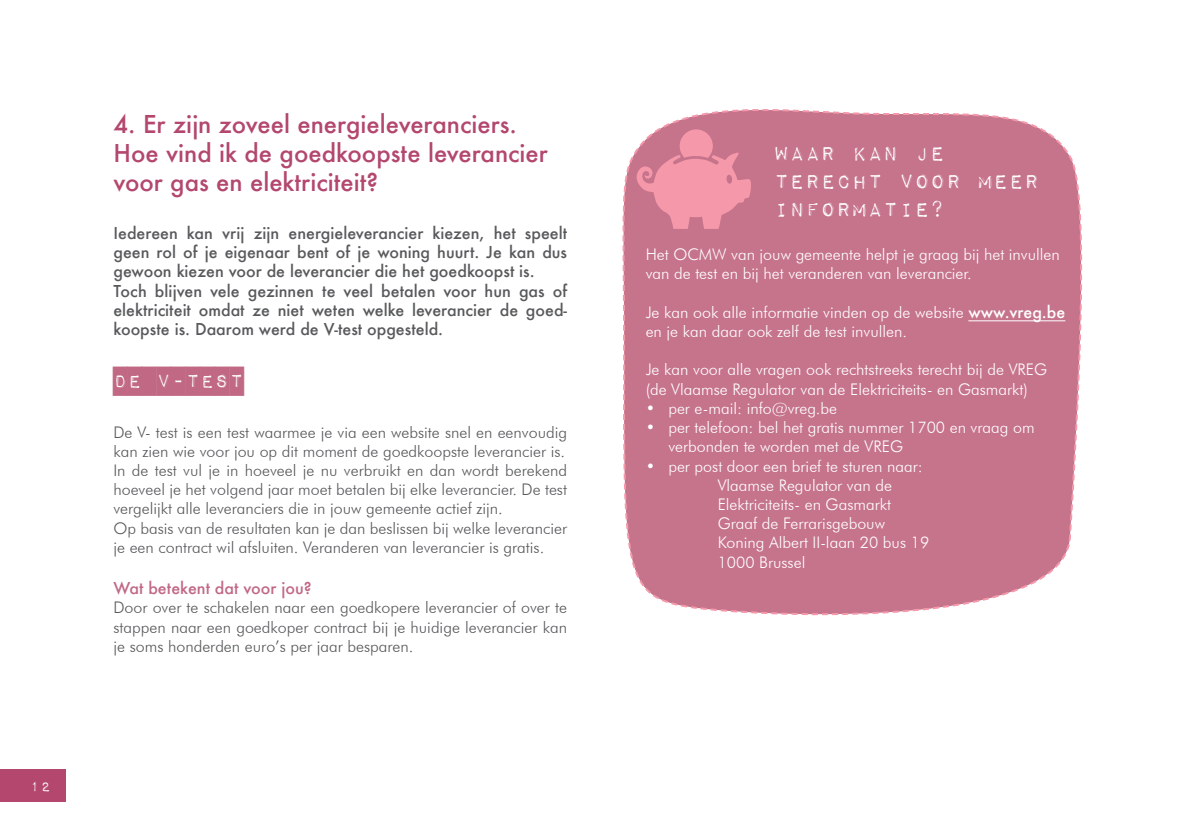
<style>
.page{position:relative;width:1191px;height:840px;background:#fff}
.page>*{position:absolute;margin:0;border:0;box-sizing:border-box;transform-origin:0 0}
.t1{font:26px/28px "Impact Label Reversed";color:#fff}
.t2{font:500 24px/28.8px "Futura";color:#b3476d}
.t3{font:24px "Impact Label";color:#c16884}
.t4{font:18px "Impact Label Reversed";color:#fff}
.t5{font:300 16px/19.2px "Futura BT";color:#58595b}
.t6{font:300 16px/19.2px "Futura BT";color:#fff}
.t7{font:500 16px/19.2px "Futura";color:#58595b}
.t8{font:500 16px "Futura";color:#c16884}
.s1{font-family:"Futura";font-weight:500}
</style>
<div class="page">
<div style="left:0;top:768px;width:65px;height:32px;background:#b3476d"></div>
<svg style="left:721px;top:611px;width:194px;height:5px"></svg>
<svg style="left:1074px;top:164px;width:9px;height:323px"></svg>
<div style="left:623px;top:112px;width:451px;height:499px;background:#c6738c"></div>
<hr style="left:968px;top:320px;width:97px;height:1px;background:#fff">
<svg style="left:622px;top:109px;width:229px;height:275px;background:#cd7c93"></svg>
<p class="t4" style="left:29px;top:777px;width:24px">12</p>
<h2 class="t2" style="left:113px;top:110px;width:436px">4. Er zijn zoveel energieleveranciers.<br>Hoe vind ik de goedkoopste leverancier voor gas en elektriciteit?</h2>
<p class="t7" style="left:113px;top:223px;width:455px">Iedereen kan vrij zijn energieleverancier kiezen, het speelt geen rol of je eigenaar bent of je woning huurt. Je kan dus gewoon kiezen voor de leverancier die het goedkoopst is.<br>Toch blijven vele gezinnen te veel betalen voor hun gas of elektriciteit omdat ze niet weten welke leverancier de goed&shy;koopste is. Daarom werd de V-test opgesteld.</p>
<h2 class="t3" style="left:113px;top:366px;width:132px">DE V-TEST</h2>
<p class="t5" style="left:113px;top:422px;width:455px">De V- test is een test waarmee je via een website snel en eenvoudig kan zien wie voor jou op dit moment de goedkoopste leverancier is.<br>In de test vul je in hoeveel je nu verbruikt en dan wordt berekend hoeveel je het volgend jaar moet betalen bij elke leverancier. De test vergelijkt alle leveranciers die in jouw gemeente actief zijn.<br>Op basis van de resultaten kan je dan beslissen bij welke leverancier je een contract wil afsluiten. Veranderen van leverancier is gratis.</p>
<p class="t8" style="left:113px;top:577px;width:200px">Wat betekent dat voor jou?</p>
<p class="t5" style="left:113px;top:597px;width:455px;text-align:justify">Door over te schakelen naar een goedkopere leverancier of over te stappen naar een goedkoper contract bij je huidige leverancier kan je soms honderden euro’s per jaar besparen.</p>
<h1 class="t1" style="left:773px;top:138px;width:268px">Waar kan je terecht voor meer informatie?</h1>
<p class="t6" style="left:645px;top:244px;width:416px">Het OCMW van jouw gemeente helpt je graag bij het invullen van de test en bij het veranderen van leverancier.</p>
<p class="t6" style="left:645px;top:302px;width:421px">Je kan ook alle informatie vinden op de website <span class="s1">www.vreg.be </span>en je kan daar ook zelf de test invullen.</p>
<p class="t6" style="left:645px;top:360px;width:403px">Je kan voor alle vragen ook rechtstreeks terecht bij de VREG (de Vlaamse Regulator van de Elektriciteits- en Gasmarkt)</p>
<p class="t6" style="left:645px;top:398px;width:193px">• per e-mail: info@vreg.be</p>
<p class="t6" style="left:668px;top:417px;width:368px;text-indent:-23px">• per telefoon: bel het gratis nummer 1700 en vraag om verbonden te worden met de VREG</p>
<p class="t6" style="left:717px;top:456px;width:213px;text-indent:-72px">• per post door een brief te sturen naar:<br>Vlaamse Regulator van de<br>Elektriciteits- en Gasmarkt<br>Graaf de Ferrarisgebouw<br>Koning Albert II-laan 20 bus 19<br>1000 Brussel</p>
</div>
